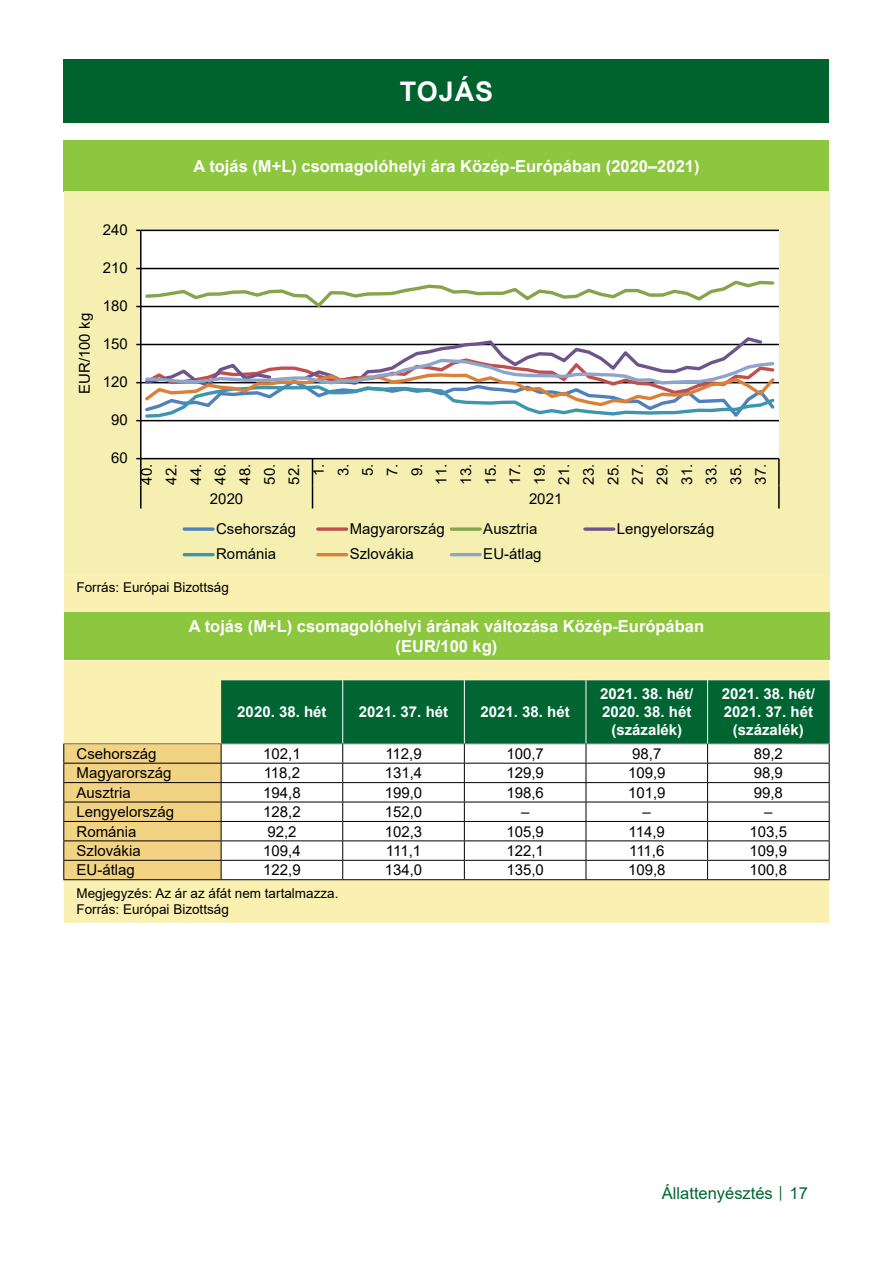
<style>
.page{position:relative;width:893px;height:1263px;background:#fff}
.page>*{position:absolute;margin:0;border:0;box-sizing:border-box;transform-origin:0 0}
.Cím_01_tartalomjegyz{font:700 27px "Arial";letter-spacing:.035em;color:#fff}
.Tablazat_cime{font:700 16.5px/19.8px "Arial";color:#fff;text-align:center}
.t1{font:16.5px "Arial";color:#006533}
.Tablazat_bal_kategor{font:15px/24.6px "Arial";color:#000;text-align:center}
.Tablazat_kozep_ertek{font:15px "Arial";color:#000}
.Tablazat_fejlece_koz{font:700 15px/18px "Arial";color:#fff;text-align:center}
.Tablazat_forrasa{font:13.5px/16.2px "Arial";color:#000}
.s1{font-size:12px}
</style>
<div class="page">
<div style="left:64px;top:60px;width:765px;height:63px;background:#00632e"></div>
<div style="left:64px;top:611px;width:765px;height:49px;background:#8dc63f"></div>
<div style="left:64px;top:660px;width:765px;height:263px;background:#faf0b1"></div>
<hr style="left:221px;top:679px;width:122px;height:1px;background:#fff">
<hr style="left:343px;top:679px;width:121px;height:1px;background:#fff">
<hr style="left:464px;top:679px;width:122px;height:1px;background:#fff">
<hr style="left:586px;top:679px;width:122px;height:1px;background:#fff">
<hr style="left:708px;top:679px;width:122px;height:1px;background:#fff">
<svg style="left:63px;top:680px;width:767px;height:200px"></svg>
<div style="left:64px;top:140px;width:765px;height:51px;background:#8dc63f"></div>
<div style="left:64px;top:574px;width:765px;height:37px;background:#faf0b1"></div>
<div style="left:64px;top:191px;width:765px;height:383px;background:#f5f0b1"></div>
<div style="left:141px;top:230px;width:638px;height:229px;background:#fff"></div>
<hr style="left:141px;top:420px;width:638px;height:1px;background:#000">
<hr style="left:141px;top:382px;width:638px;height:1px;background:#000">
<hr style="left:141px;top:344px;width:638px;height:1px;background:#000">
<hr style="left:141px;top:306px;width:638px;height:1px;background:#000">
<hr style="left:141px;top:268px;width:638px;height:1px;background:#000">
<hr style="left:141px;top:230px;width:638px;height:1px;background:#000">
<hr style="left:140px;top:230px;width:2px;height:229px;background:#000">
<hr style="left:141px;top:458px;width:638px;height:1px;background:#000">
<hr style="left:140px;top:459px;width:2px;height:27px;background:#000">
<hr style="left:778px;top:459px;width:2px;height:27px;background:#000">
<hr style="left:140px;top:486px;width:2px;height:22px;background:#000">
<svg style="left:312px;top:459px;width:1px;height:49px"></svg>
<hr style="left:778px;top:486px;width:2px;height:22px;background:#000">
<svg style="left:136px;top:279px;width:640px;height:31px"></svg>
<svg style="left:136px;top:334px;width:641px;height:87px"></svg>
<svg style="left:184px;top:527px;width:29px;height:4px"></svg>
<svg style="left:318px;top:527px;width:29px;height:4px"></svg>
<svg style="left:451px;top:527px;width:29px;height:4px"></svg>
<svg style="left:585px;top:527px;width:29px;height:4px"></svg>
<hr style="left:184px;top:553px;width:29px;height:3px;background:#3d96ae">
<hr style="left:318px;top:553px;width:29px;height:3px;background:#da8137">
<hr style="left:451px;top:553px;width:29px;height:3px;background:#8ea5cb">
<p class="Cím_01_tartalomjegyz" style="left:400px;top:73px;width:95px">TOJÁS</p>
<p class="Tablazat_cime" style="left:193px;top:156px;width:507px">A tojás (M+L) csomagolóhelyi ára Közép-Európában (2020–2021)</p>
<p class="Tablazat_bal_kategor" style="left:103px;top:217px;width:27px">240</p>
<p class="Tablazat_bal_kategor" style="left:103px;top:255px;width:27px">210</p>
<p class="Tablazat_bal_kategor" style="left:72px;top:394px;width:83px;rotate:-90deg">EUR/100 kg</p>
<p class="Tablazat_bal_kategor" style="left:103px;top:293px;width:27px">180</p>
<p class="Tablazat_bal_kategor" style="left:103px;top:332px;width:27px">150</p>
<p class="Tablazat_bal_kategor" style="left:103px;top:370px;width:27px">120</p>
<p class="Tablazat_bal_kategor" style="left:111px;top:408px;width:18px">90</p>
<p class="Tablazat_bal_kategor" style="left:111px;top:446px;width:18px">60</p>
<p class="Tablazat_bal_kategor" style="left:134px;top:484px;width:22px;rotate:-90deg">40.<br>42.<br>44.<br>46.<br>48.<br>50.<br>52.<br>1.<br>3.<br>5.<br>7.<br>9.<br>11.<br>13.<br>15.<br>17.<br>19.<br>21.<br>23.<br>25.<br>27.<br>29.<br>31.<br>33.<br>35.<br>37.</p>
<p class="Tablazat_bal_kategor" style="left:210px;top:486px;width:35px">2020</p>
<p class="Tablazat_bal_kategor" style="left:529px;top:486px;width:35px">2021</p>
<p class="Tablazat_bal_kategor" style="left:216px;top:516px;width:81px">Csehország</p>
<p class="Tablazat_bal_kategor" style="left:350px;top:516px;width:97px">Magyarország</p>
<p class="Tablazat_bal_kategor" style="left:483px;top:516px;width:56px">Ausztria</p>
<p class="Tablazat_bal_kategor" style="left:617px;top:516px;width:99px">Lengyelország</p>
<p class="Tablazat_bal_kategor" style="left:216px;top:542px;width:61px">Románia</p>
<p class="Tablazat_bal_kategor" style="left:350px;top:542px;width:66px">Szlovákia</p>
<p class="Tablazat_bal_kategor" style="left:483px;top:542px;width:60px">EU-átlag</p>
<p class="Tablazat_forrasa" style="left:77px;top:579px;width:154px">Forrás: Európai Bizottság</p>
<p class="Tablazat_cime" style="left:189px;top:616px;width:517px">A tojás (M+L) csomagolóhelyi árának változása Közép-Európában (EUR/100 kg)</p>
<p class="Tablazat_fejlece_koz" style="left:237px;top:703px;width:91px">2020. 38. hét</p>
<p class="Tablazat_fejlece_koz" style="left:359px;top:703px;width:91px">2021. 37. hét</p>
<p class="Tablazat_fejlece_koz" style="left:481px;top:703px;width:91px">2021. 38. hét</p>
<p class="Tablazat_fejlece_koz" style="left:600px;top:685px;width:95px">2021. 38. hét/<br>2020. 38. hét (százalék)</p>
<p class="Tablazat_fejlece_koz" style="left:722px;top:685px;width:95px">2021. 38. hét/<br>2021. 37. hét (százalék)</p>
<p class="Tablazat_bal_kategor" style="left:77px;top:741px;width:82px">Csehország</p>
<p class="Tablazat_kozep_ertek" style="left:263px;top:743px;width:39px">102,1</p>
<p class="Tablazat_kozep_ertek" style="left:385px;top:743px;width:38px">112,9</p>
<p class="Tablazat_kozep_ertek" style="left:506px;top:743px;width:39px">100,7</p>
<p class="Tablazat_kozep_ertek" style="left:632px;top:743px;width:31px">98,7</p>
<p class="Tablazat_kozep_ertek" style="left:754px;top:743px;width:31px">89,2</p>
<p class="Tablazat_bal_kategor" style="left:77px;top:761px;width:97px">Magyarország</p>
<p class="Tablazat_kozep_ertek" style="left:264px;top:763px;width:38px">118,2</p>
<p class="Tablazat_kozep_ertek" style="left:385px;top:763px;width:39px">131,4</p>
<p class="Tablazat_kozep_ertek" style="left:506px;top:763px;width:39px">129,9</p>
<p class="Tablazat_kozep_ertek" style="left:628px;top:763px;width:39px">109,9</p>
<p class="Tablazat_kozep_ertek" style="left:754px;top:763px;width:31px">98,9</p>
<p class="Tablazat_bal_kategor" style="left:77px;top:780px;width:56px">Ausztria</p>
<p class="Tablazat_kozep_ertek" style="left:263px;top:782px;width:39px">194,8</p>
<p class="Tablazat_kozep_ertek" style="left:385px;top:782px;width:39px">199,0</p>
<p class="Tablazat_kozep_ertek" style="left:506px;top:782px;width:39px">198,6</p>
<p class="Tablazat_kozep_ertek" style="left:628px;top:782px;width:39px">101,9</p>
<p class="Tablazat_kozep_ertek" style="left:754px;top:782px;width:31px">99,8</p>
<p class="Tablazat_bal_kategor" style="left:77px;top:799px;width:99px">Lengyelország</p>
<p class="Tablazat_kozep_ertek" style="left:263px;top:802px;width:39px">128,2</p>
<p class="Tablazat_kozep_ertek" style="left:385px;top:802px;width:39px">152,0</p>
<p class="Tablazat_kozep_ertek" style="left:521px;top:802px;width:10px">–</p>
<p class="Tablazat_kozep_ertek" style="left:643px;top:802px;width:10px">–</p>
<p class="Tablazat_kozep_ertek" style="left:764px;top:802px;width:10px">–</p>
<p class="Tablazat_bal_kategor" style="left:77px;top:819px;width:62px">Románia</p>
<p class="Tablazat_kozep_ertek" style="left:267px;top:821px;width:31px">92,2</p>
<p class="Tablazat_kozep_ertek" style="left:385px;top:821px;width:39px">102,3</p>
<p class="Tablazat_kozep_ertek" style="left:506px;top:821px;width:39px">105,9</p>
<p class="Tablazat_kozep_ertek" style="left:629px;top:821px;width:38px">114,9</p>
<p class="Tablazat_kozep_ertek" style="left:750px;top:821px;width:39px">103,5</p>
<p class="Tablazat_bal_kategor" style="left:77px;top:838px;width:66px">Szlovákia</p>
<p class="Tablazat_kozep_ertek" style="left:263px;top:840px;width:39px">109,4</p>
<p class="Tablazat_kozep_ertek" style="left:386px;top:840px;width:37px">111,1</p>
<p class="Tablazat_kozep_ertek" style="left:506px;top:840px;width:39px">122,1</p>
<p class="Tablazat_kozep_ertek" style="left:629px;top:840px;width:37px">111,6</p>
<p class="Tablazat_kozep_ertek" style="left:750px;top:840px;width:39px">109,9</p>
<p class="Tablazat_bal_kategor" style="left:77px;top:858px;width:60px">EU-átlag</p>
<p class="Tablazat_kozep_ertek" style="left:263px;top:860px;width:39px">122,9</p>
<p class="Tablazat_kozep_ertek" style="left:385px;top:860px;width:39px">134,0</p>
<p class="Tablazat_kozep_ertek" style="left:506px;top:860px;width:39px">135,0</p>
<p class="Tablazat_kozep_ertek" style="left:628px;top:860px;width:39px">109,8</p>
<p class="Tablazat_kozep_ertek" style="left:750px;top:860px;width:39px">100,8</p>
<p class="Tablazat_forrasa" style="left:77px;top:885px;width:263px">Megjegyzés: Az ár az áfát nem tartalmazza.<br>Forrás: Európai Bizottság</p>
<p class="t1" style="left:662px;top:1182px;width:147px">Állattenyésztés <span class="s1">│</span> 17</p>
</div>
